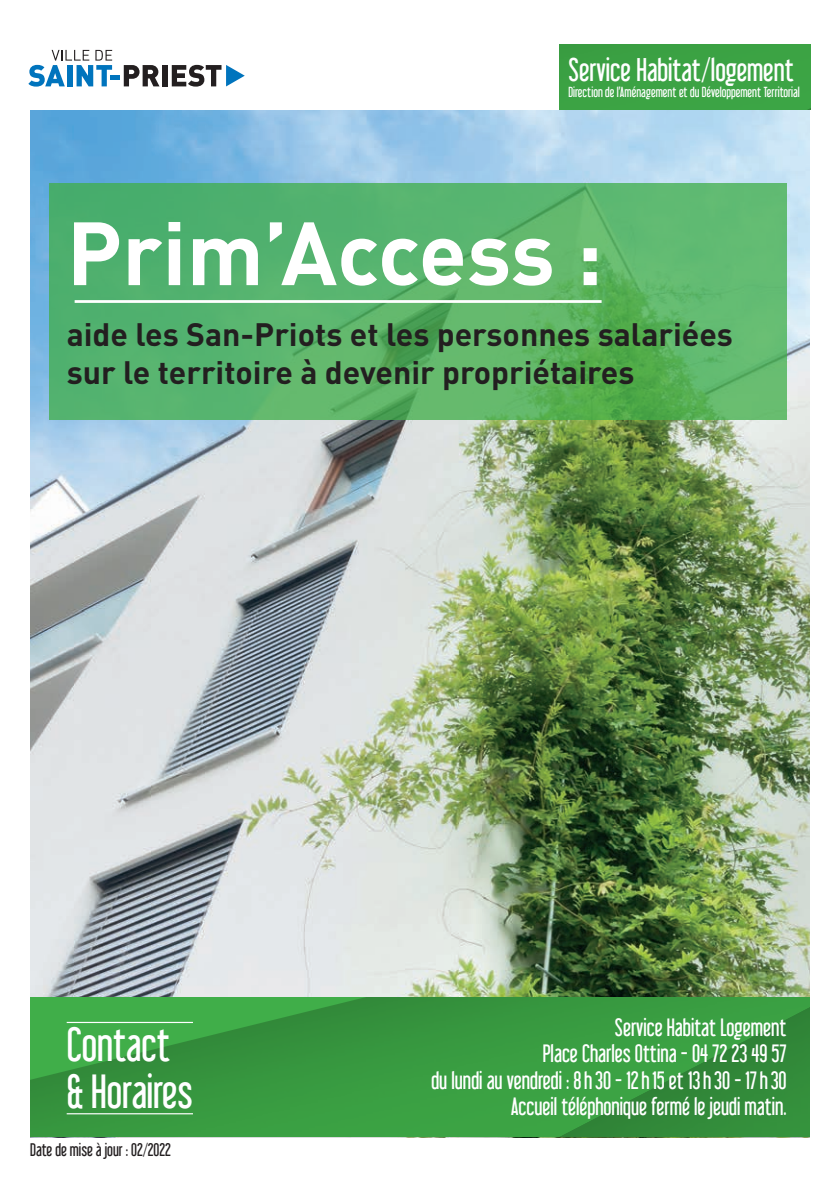
<style>
.page{position:relative;width:840px;height:1191px;background:#fff}
.page>*{position:absolute;margin:0;border:0;box-sizing:border-box;transform-origin:0 0}
.t1{font:700 88.2px "DIN";color:#fff}
.t2{font:42px/46.8px "Libel Suit";color:#fff}
.t3{font:700 32px/38px "DIN";color:#231f20}
.t4{font:28.8px "Libel Suit";color:#fff}
.t5{font:22px/26.4px "Libel Suit";color:#fff;text-align:right}
.t6{font:16px "Libel Suit";color:#231f20}
.t7{font:12.8px "Libel Suit";color:#fff}
</style>
<div class="page">
<img style="left:30px;top:110px;width:779px;height:887px">
<svg style="left:30px;top:997px;width:779px;height:140px;background:#389940"></svg>
<hr style="left:67px;top:1021px;width:126px;height:2px;background:#fff">
<svg style="left:50px;top:183px;width:736px;height:237px;background:#59b46a"></svg>
<hr style="left:67px;top:1113px;width:126px;height:1px;background:#fff">
<div style="left:110px;top:75px;width:10px;height:5px;background:#0074bd"></div>
<svg style="left:124px;top:65px;width:35px;height:21px"></svg>
<div style="left:162px;top:65px;width:5px;height:21px;background:#231f20"></div>
<svg style="left:172px;top:65px;width:72px;height:22px"></svg>
<svg style="left:28px;top:50px;width:84px;height:37px"></svg>
<hr style="left:75px;top:300px;width:526px;height:3px;background:#fff">
<div style="left:559px;top:45px;width:250px;height:65px;background:#3ca344"></div>
<h3 class="t4" style="left:568px;top:53px;width:227px">Service Habitat/logement</h3>
<p class="t7" style="left:568px;top:85px;width:233px">Direction de l’Aménagement et du Développement Territorial</p>
<h1 class="t1" style="left:67px;top:196px;width:537px">Prim’Access :</h1>
<h3 class="t3" style="left:67px;top:314px;width:667px">aide les San-Priots et les personnes salariées sur le territoire à devenir propriétaires</h3>
<h2 class="t2" style="left:67px;top:1021px;width:127px">Contact &amp; Horaires</h2>
<p class="t6" style="left:30px;top:1140px;width:142px">Date de mise à jour : 02/2022</p>
<p class="t5" style="left:431px;top:1014px;width:356px">Service Habitat Logement<br>Place Charles Ottina - 04 72 23 49 57<br>du lundi au vendredi : 8h30 - 12h15 et 13h30 - 17h30<br>Accueil téléphonique fermé le jeudi matin.</p>
</div>
